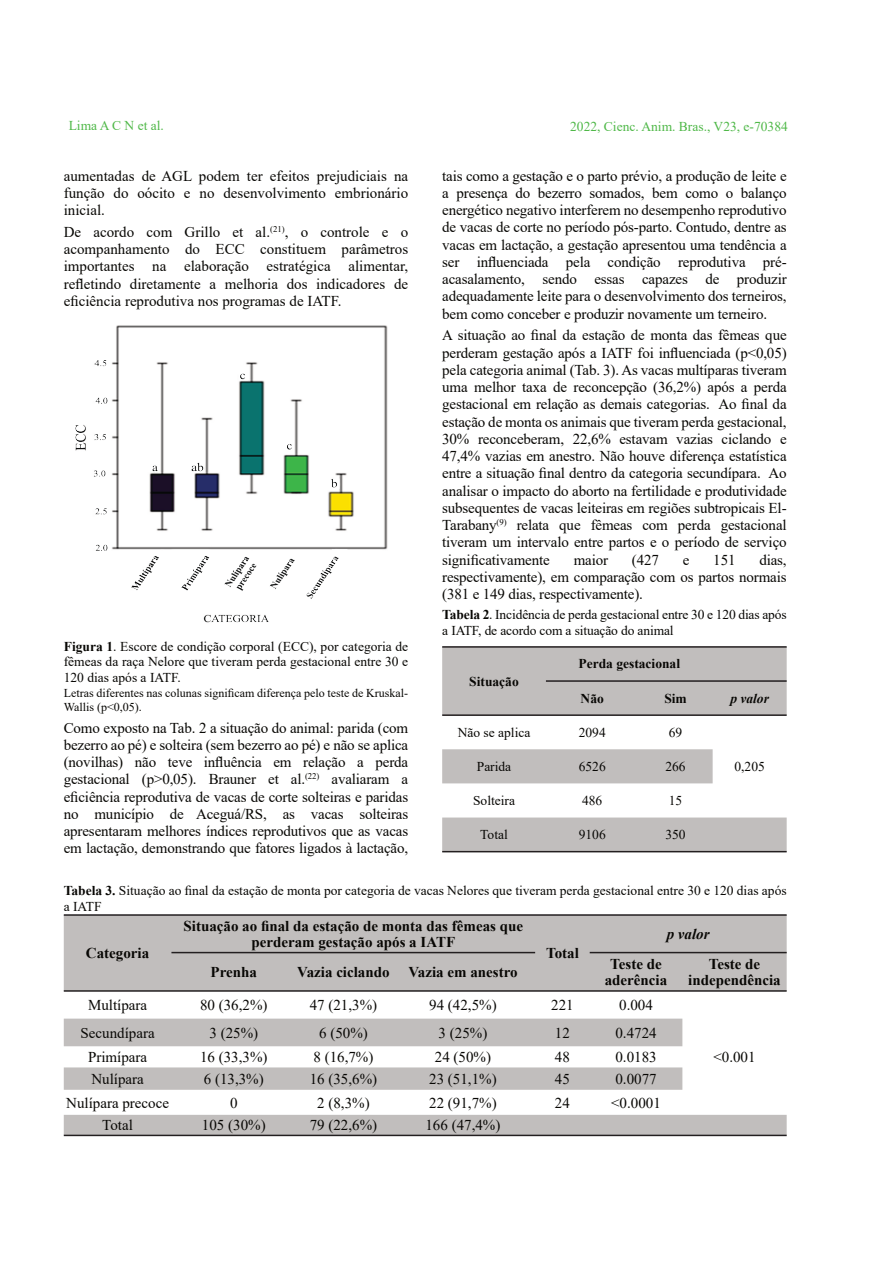
<style>
.page{position:relative;width:893px;height:1263px;background:#fff}
.page>*{position:absolute;margin:0;border:0;box-sizing:border-box;transform-origin:0 0}
.t1{font:15px/17.2px "Times New Roman";color:#080704;text-align:justify}
.t2{font:700 15px/15.6px "Times New Roman";color:#080704;text-align:center}
.t3{font:italic 700 15px "Times New Roman";color:#080704}
.t4{font:13.5px/15.6px "Times New Roman";color:#080704}
.t5{font:13.5px "Times New Roman";color:#4fb848}
.t6{font:700 13.5px "Times New Roman";color:#080704}
.t7{font:italic 700 13.5px "Times New Roman";color:#080704}
.t8{font:12px/13.8px "Times New Roman";color:#080704}
.s1{font-weight:700}
</style>
<div class="page">
<svg style="left:442px;top:648px;width:345px;height:203px;fill:#c1bebd"></svg>
<hr style="left:442px;top:646px;width:345px;height:2px;background:#231f20">
<hr style="left:546px;top:680px;width:241px;height:2px;background:#231f20">
<hr style="left:442px;top:714px;width:345px;height:2px;background:#231f20">
<hr style="left:442px;top:851px;width:345px;height:1px;background:#231f20">
<img style="left:75px;top:325px;width:313px;height:298px">
<svg style="left:64px;top:916px;width:723px;height:219px;fill:#c1bebd"></svg>
<hr style="left:64px;top:914px;width:723px;height:2px;background:#231f20">
<hr style="left:171px;top:952px;width:364px;height:1px;background:#231f20">
<hr style="left:590px;top:952px;width:197px;height:1px;background:#231f20">
<hr style="left:64px;top:990px;width:723px;height:2px;background:#231f20">
<hr style="left:64px;top:1135px;width:723px;height:1px;background:#231f20">
<p class="t5" style="left:69px;top:121px;width:97px">Lima A C N et al.</p>
<p class="t5" style="left:570px;top:122px;width:219px">2022, Cienc. Anim. Bras., V23, e-70384</p>
<p class="t1" style="left:64px;top:168px;width:346px">aumentadas de AGL podem ter efeitos prejudiciais na função do oócito e no desenvolvimento embrionário inicial.</p>
<p class="t1" style="left:64px;top:225px;width:346px">De acordo com Grillo et al.<sup>(21)</sup>, o controle e o acompanhamento do ECC constituem parâmetros importantes na elaboração estratégica alimentar, refletindo diretamente a melhoria dos indicadores de eficiência reprodutiva nos programas de IATF.</p>
<p class="t1" style="left:442px;top:168px;width:346px">tais como a gestação e o parto prévio, a produção de leite e a presença do bezerro somados, bem como o balanço energético negativo interferem no desempenho reprodutivo de vacas de corte no período pós-parto. Contudo, dentre as vacas em lactação, a gestação apresentou uma tendência a ser influenciada pela condição reprodutiva pré&shy;acasalamento, sendo essas capazes de produzir adequadamente leite para o desenvolvimento dos terneiros, bem como conceber e produzir novamente um terneiro.</p>
<p class="t1" style="left:442px;top:328px;width:346px">A situação ao final da estação de monta das fêmeas que perderam gestação após a IATF foi influenciada (p&lt;0,05) pela categoria animal (Tab. 3). As vacas multíparas tiveram uma melhor taxa de reconcepção (36,2%) após a perda gestacional em relação as demais categorias. Ao final da estação de monta os animais que tiveram perda gestacional, 30% reconceberam, 22,6% estavam vazias ciclando e 47,4% vazias em anestro. Não houve diferença estatística entre a situação final dentro da categoria secundípara. Ao analisar o impacto do aborto na fertilidade e produtividade subsequentes de vacas leiteiras em regiões subtropicais El-Tarabany<sup>(9)</sup> relata que fêmeas com perda gestacional tiveram um intervalo entre partos e o período de serviço significativamente</p>
<p class="t1" style="left:442px;top:552px;width:346px;text-indent:317px">dias, respectivamente), em comparação com os partos normais (381 e 149 dias, respectivamente).</p>
<p class="t4" style="left:442px;top:608px;width:346px"><span class="s1">Tabela 2</span>. Incidência de perda gestacional entre 30 e 120 dias após a IATF, de acordo com a situação do animal</p>
<p class="t6" style="left:469px;top:676px;width:51px">Situação</p>
<p class="t1" style="left:574px;top:552px;width:36px">maior</p>
<p class="t1" style="left:632px;top:552px;width:29px">(427</p>
<p class="t1" style="left:683px;top:552px;width:8px">e</p>
<p class="t1" style="left:713px;top:552px;width:24px">151</p>
<p class="t4" style="left:64px;top:639px;width:346px;text-align:justify"><span class="s1">Figura 1</span>. Escore de condição corporal (ECC), por categoria de fêmeas da raça Nelore que tiveram perda gestacional entre 30 e 120 dias após a IATF.</p>
<p class="t8" style="left:64px;top:687px;width:346px">Letras diferentes nas colunas significam diferença pelo teste de Kruskal-<br>Wallis (p&lt;0,05).</p>
<p class="t1" style="left:64px;top:720px;width:346px">Como exposto na Tab. 2 a situação do animal: parida (com bezerro ao pé) e solteira (sem bezerro ao pé) e não se aplica (novilhas) não teve influência em relação a perda gestacional (p&gt;0,05). Brauner et al.<sup>(22)</sup> avaliaram a eficiência reprodutiva de vacas de corte solteiras e paridas no município de Aceguá/RS, as vacas solteiras apresentaram melhores índices reprodutivos que as vacas em lactação, demonstrando que fatores ligados à lactação,</p>
<p class="t6" style="left:578px;top:659px;width:103px">Perda gestacional</p>
<p class="t6" style="left:581px;top:693px;width:25px">Não</p>
<p class="t6" style="left:664px;top:693px;width:24px">Sim</p>
<p class="t7" style="left:730px;top:693px;width:40px">p valor</p>
<p class="t4" style="left:458px;top:726px;width:74px">Não se aplica</p>
<p class="t4" style="left:579px;top:726px;width:28px">2094</p>
<p class="t4" style="left:669px;top:726px;width:15px">69</p>
<p class="t4" style="left:477px;top:760px;width:36px">Parida</p>
<p class="t4" style="left:579px;top:760px;width:28px">6526</p>
<p class="t4" style="left:665px;top:760px;width:22px">266</p>
<p class="t4" style="left:734px;top:760px;width:32px">0,205</p>
<p class="t4" style="left:473px;top:794px;width:43px">Solteira</p>
<p class="t4" style="left:582px;top:794px;width:22px">486</p>
<p class="t4" style="left:669px;top:794px;width:15px">15</p>
<p class="t4" style="left:480px;top:828px;width:29px">Total</p>
<p class="t4" style="left:579px;top:828px;width:28px">9106</p>
<p class="t4" style="left:665px;top:828px;width:22px">350</p>
<p class="t4" style="left:64px;top:884px;width:724px"><span class="s1">Tabela 3.</span> Situação ao final da estação de monta por categoria de vacas Nelores que tiveram perda gestacional entre 30 e 120 dias após a IATF</p>
<p class="t2" style="left:86px;top:947px;width:65px">Categoria</p>
<p class="t2" style="left:183px;top:920px;width:341px">Situação ao final da estação de monta das fêmeas que perderam gestação após a IATF</p>
<p class="t3" style="left:667px;top:929px;width:44px">p valor</p>
<p class="t2" style="left:546px;top:947px;width:34px">Total</p>
<p class="t2" style="left:211px;top:965px;width:48px">Prenha</p>
<p class="t2" style="left:297px;top:965px;width:222px">Vazia ciclando Vazia em anestro</p>
<p class="t2" style="left:605px;top:958px;width:64px">Teste de aderência</p>
<p class="t2" style="left:688px;top:958px;width:94px">Teste de independência</p>
<p class="t1" style="left:88px;top:998px;width:61px">Multípara</p>
<p class="t1" style="left:200px;top:998px;width:69px">80 (36,2%)</p>
<p class="t1" style="left:310px;top:998px;width:69px">47 (21,3%)</p>
<p class="t1" style="left:429px;top:998px;width:69px">94 (42,5%)</p>
<p class="t1" style="left:551px;top:998px;width:24px">221</p>
<p class="t1" style="left:619px;top:998px;width:35px">0.004</p>
<p class="t1" style="left:81px;top:1025px;width:76px">Secundípara</p>
<p class="t1" style="left:209px;top:1025px;width:50px">3 (25%)</p>
<p class="t1" style="left:319px;top:1025px;width:50px">6 (50%)</p>
<p class="t1" style="left:439px;top:1025px;width:50px">3 (25%)</p>
<p class="t1" style="left:555px;top:1025px;width:16px">12</p>
<p class="t1" style="left:615px;top:1025px;width:43px">0.4724</p>
<p class="t1" style="left:88px;top:1050px;width:61px">Primípara</p>
<p class="t1" style="left:200px;top:1050px;width:69px">16 (33,3%)</p>
<p class="t1" style="left:313px;top:1050px;width:61px">8 (16,7%)</p>
<p class="t1" style="left:435px;top:1050px;width:58px">24 (50%)</p>
<p class="t1" style="left:555px;top:1050px;width:16px">48</p>
<p class="t1" style="left:615px;top:1050px;width:43px">0.0183</p>
<p class="t1" style="left:713px;top:1050px;width:44px">&lt;0.001</p>
<p class="t1" style="left:91px;top:1071px;width:54px">Nulípara</p>
<p class="t1" style="left:204px;top:1071px;width:61px">6 (13,3%)</p>
<p class="t1" style="left:310px;top:1071px;width:69px">16 (35,6%)</p>
<p class="t1" style="left:429px;top:1071px;width:69px">23 (51,1%)</p>
<p class="t1" style="left:555px;top:1071px;width:16px">45</p>
<p class="t1" style="left:615px;top:1071px;width:43px">0.0077</p>
<p class="t1" style="left:66px;top:1095px;width:104px">Nulípara precoce</p>
<p class="t1" style="left:230px;top:1095px;width:9px">0</p>
<p class="t1" style="left:317px;top:1095px;width:54px">2 (8,3%)</p>
<p class="t1" style="left:429px;top:1095px;width:69px">22 (91,7%)</p>
<p class="t1" style="left:555px;top:1095px;width:16px">24</p>
<p class="t1" style="left:611px;top:1095px;width:51px">&lt;0.0001</p>
<p class="t1" style="left:102px;top:1118px;width:32px">Total</p>
<p class="t1" style="left:202px;top:1118px;width:65px">105 (30%)</p>
<p class="t1" style="left:310px;top:1118px;width:69px">79 (22,6%)</p>
<p class="t1" style="left:425px;top:1118px;width:76px">166 (47,4%)</p>
</div>
